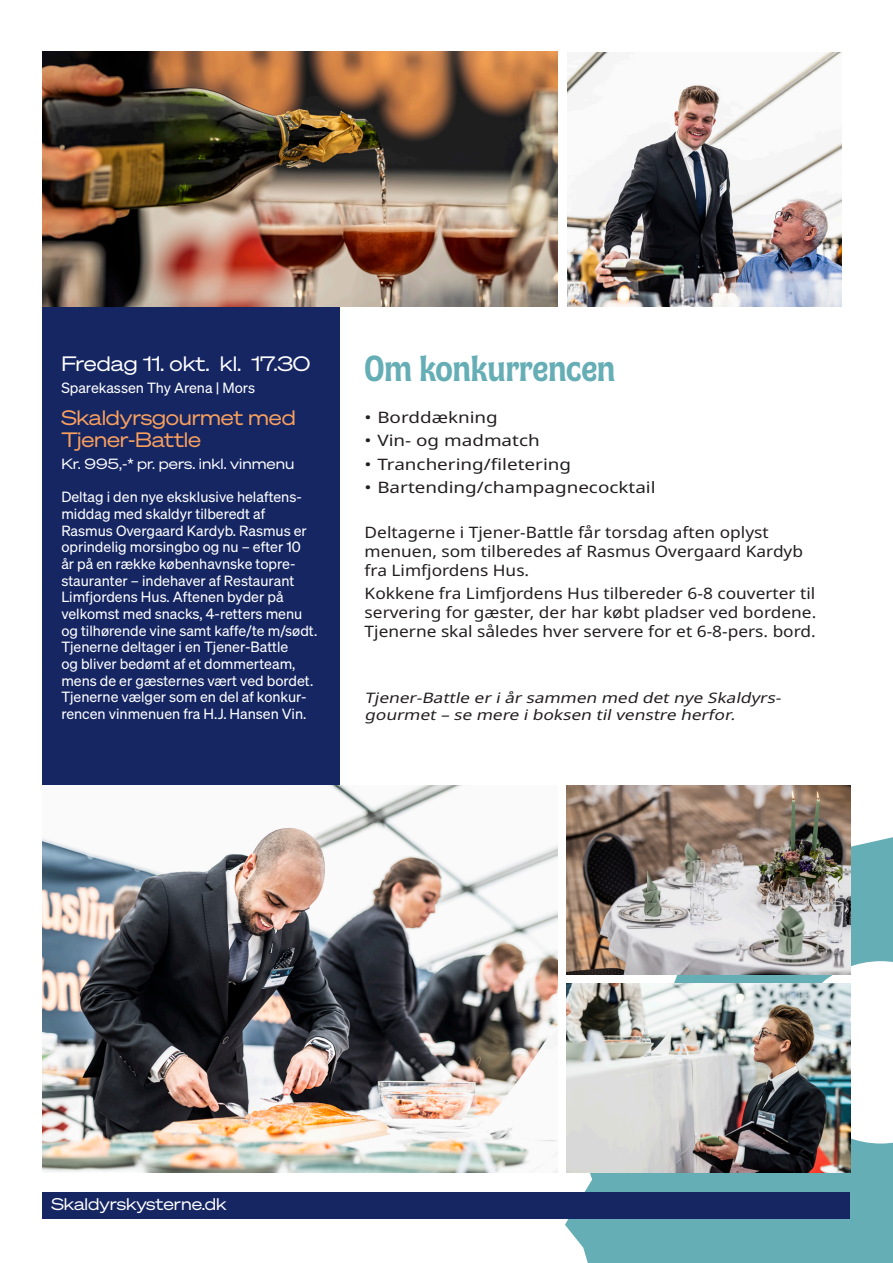
<style>
.page{position:relative;width:893px;height:1263px;background:#fff}
.page>*{position:absolute;margin:0;border:0;box-sizing:border-box;transform-origin:0 0}
.t1{font:36px "Limfjord Display";letter-spacing:-.005em;color:#66aeb6}
.t2{font:20.4px/22.2px "Sohne Breit Buch";letter-spacing:-.01em;color:#f9a05e}
.t3{font:20.4px "Sohne Breit Buch";color:#fff}
.t4{font:16.5px "Sohne Breit Buch";color:#fff}
.t5{font:15.75px/18.9px "Noto Sans";color:#231f20;scale:1.1 1}
.t6{font:15.75px "Noto Sans";color:#231f20;scale:1.2 1}
.t7{font:14.4px/16.6px "Sohne Buch";color:#fff}
.t8{font:italic 14.4px/17.2px "Noto Sans";color:#231f20;scale:1.2 1}
.t9{font:14.4px "Sohne Breit Buch";color:#fff}
</style>
<div class="page">
<svg style="left:565px;top:837px;width:328px;height:426px;background:#72b2b9"></svg>
<svg style="left:790px;top:961px;width:103px;height:182px"></svg>
<div style="left:43px;top:291px;width:297px;height:868px;background:#152663"></div>
<div style="left:43px;top:1192px;width:807px;height:26px;background:#152663"></div>
<img style="left:567px;top:983px;width:283px;height:189px">
<img style="left:567px;top:786px;width:283px;height:189px">
<img style="left:43px;top:786px;width:515px;height:386px">
<img style="left:43px;top:51px;width:515px;height:256px">
<img style="left:567px;top:52px;width:274px;height:255px">
<h2 class="t3" style="left:61px;top:351px;width:250px">Fredag 11. okt. kl. 17.30</h2>
<p class="t7" style="left:61px;top:379px;width:195px">Sparekassen Thy Arena | Mors</p>
<h2 class="t2" style="left:61px;top:406px;width:236px">Skaldyrsgourmet med<br>Tjener-Battle</h2>
<p class="t9" style="left:61px;top:455px;width:234px">Kr. 995,-* pr. pers. inkl. vinmenu</p>
<p class="t7" style="left:61px;top:489px;width:257px">Deltag i den nye eksklusive helaftens&shy;middag med skaldyr tilberedt af Rasmus Overgaard Kardyb. Rasmus er oprindelig morsingbo og nu – efter 10 år på en række københavnske topre&shy;stauranter – indehaver af Restaurant Limfjordens Hus. Aftenen byder på velkomst med snacks, 4-retters menu og tilhørende vine samt kaffe/te m/sødt.<br>Tjenerne deltager i en Tjener-Battle<br>og bliver bedømt af et dommerteam, mens de er gæsternes vært ved bordet.<br>Tjenerne vælger som en del af konkur&shy;rencen vinmenuen fra H.J. Hansen Vin.</p>
<h1 class="t1" style="left:365px;top:347px;width:252px">Om konkurrencen</h1>
<p class="t6" style="left:365px;top:406px;width:113px">• Borddækning</p>
<p class="t6" style="left:365px;top:430px;width:147px">• Vin- og madmatch</p>
<p class="t6" style="left:365px;top:453px;width:174px">• Tranchering/filetering</p>
<p class="t6" style="left:365px;top:476px;width:244px">• Bartending/champagnecocktail</p>
<p class="t5" style="left:365px;top:523px;width:400px">Deltagerne i Tjener-Battle får torsdag aften oplyst menuen, som tilberedes af Rasmus Overgaard Kardyb fra Limfjordens Hus.</p>
<p class="t5" style="left:365px;top:584px;width:412px;text-align:justify">Kokkene fra Limfjordens Hus tilbereder 6-8 couverter til servering for gæster, der har købt pladser ved bordene.<br>Tjenerne skal således hver servere for et 6-8-pers. bord.</p>
<p class="t8" style="left:365px;top:689px;width:347px">Tjener-Battle eriårsammen med detnye Skaldyrs&shy;gourmet– se mere iboksen tilvenstre herfor.</p>
<p class="t4" style="left:51px;top:1194px;width:177px">Skaldyrskysterne.dk</p>
</div>
